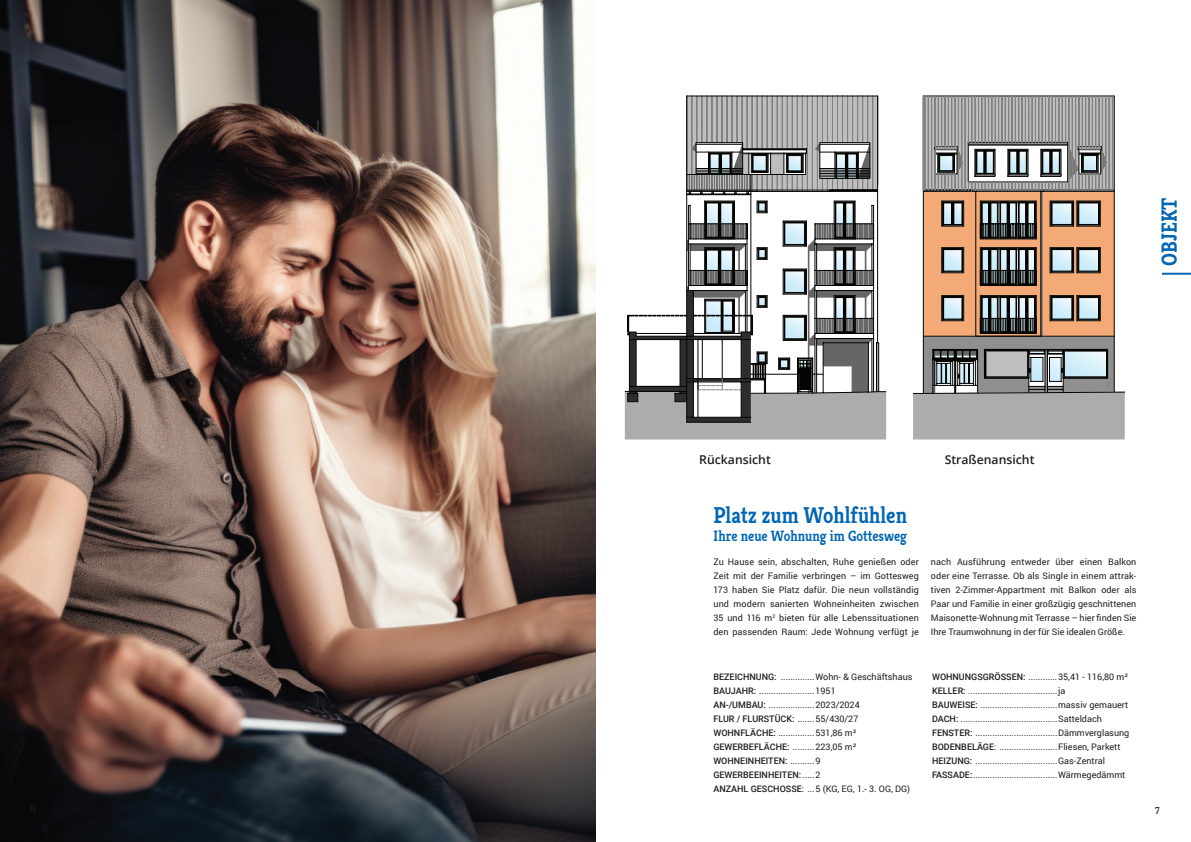
<style>
.page{position:relative;width:1191px;height:842px;background:#fff}
.page>*{position:absolute;margin:0;border:0;box-sizing:border-box;transform-origin:0 0}
.t1{font:700 23px "Kreon";color:#0166b3;scale:.9 1}
.t2{font:700 22px "Kreon";color:#0166b3;scale:.9 1}
.t3{font:700 15px "Kreon";color:#0166b3;scale:.9 1}
.t4{font:600 12.2px "Open Sans";color:#231f20}
.t5{font:10px "Kreon";color:#231f20}
.t6{font:9px/14px "Roboto";color:#231f20;text-align:justify}
.s1{font-weight:500}
</style>
<div class="page">
<img style="left:0;top:0;width:595px;height:842px">
<svg style="left:913px;top:96px;width:211px;height:343px;background:#aa9e95"></svg>
<svg style="left:625px;top:96px;width:261px;height:343px"></svg>
<hr style="left:696px;top:143px;width:1px;height:31px;background:#040503">
<hr style="left:742px;top:143px;width:1px;height:31px;background:#040503">
<hr style="left:1161px;top:273px;width:30px;height:2px;background:#0166b3">
<h2 class="t2" style="left:1155px;top:266px;width:77px;rotate:-90deg">OBJEKT</h2>
<h3 class="t4" style="left:699px;top:451px;width:73px">Rückansicht</h3>
<h3 class="t4" style="left:944px;top:451px;width:91px">Straßenansicht</h3>
<h1 class="t1" style="left:713px;top:500px;width:216px">Platz zum Wohlfühlen</h1>
<h3 class="t3" style="left:713px;top:526px;width:216px">Ihre neue Wohnung im Gottesweg</h3>
<p class="t6" style="left:713px;top:555px;width:207px">Zu Hause sein, abschalten, Ruhe genießen oder Zeit mit der Familie verbringen – im Gottesweg 173 haben Sie Platz dafür. Die neun vollständig und modern sanierten Wohneinheiten zwischen 35 und 116 m<sup>2</sup> bieten für alle Lebenssitua tionen den passenden Raum: Jede Wohnung verfügt je</p>
<p class="t6" style="left:931px;top:555px;width:207px">nach Ausführung entweder über einen Balkon oder eine Terrasse. Ob als Single in einem attrak&shy;tiven 2-Zimmer-Appartment mit Balkon oder als Paar und Familie in einer großzügig geschnittenen Maisonette-Wohnung mit Terrasse – hier finden Sie Ihre Traum wohnung in der für Sie idealen Größe.</p>
<p class="t6" style="left:713px;top:669px;width:201px;text-align:left"><span class="s1">BEZEICHNUNG:</span> ..............Wohn- &amp; Geschäftshaus <span class="s1">BAUJAHR:</span> .......................1951<br><span class="s1">AN-/UMBAU:</span> ...................2023/2024<br><span class="s1">FLUR / FLURSTÜCK:</span> .......55/430/27<br><span class="s1">WOHNFLÄCHE:</span> ...............531,86 m²<br><span class="s1">GEWERBEFLÄCHE:</span> .........223,05 m²<br><span class="s1">WOHNEINHEITEN:</span> ..........9<br><span class="s1">GEWERBEEINHEITEN:</span> .....2<br><span class="s1">ANZAHL GESCHOSSE</span>: ...5 (KG, EG, 1.- 3. OG, DG)</p>
<p class="t6" style="left:932px;top:669px;width:199px;text-align:left"><span class="s1">WOHNUNGSGRÖSSEN:</span> ............35,41 - 116,80 m²<br><span class="s1">KELLER:</span> .....................................ja<br><span class="s1">BAUWEISE:</span> ................................massiv gemauert <span class="s1">DACH:</span> ........................................Satteldach <span class="s1">FENSTER:</span> ..................................Dämmverglasung <span class="s1">BODENBELÄGE</span>: ........................Fliesen, Parkett <span class="s1">HEIZUNG:</span> ..................................Gas-Zentral <span class="s1">FASSADE:</span> ...................................Wärmegedämmt</p>
<p class="t5" style="left:1155px;top:804px;width:6px">7</p>
</div>
